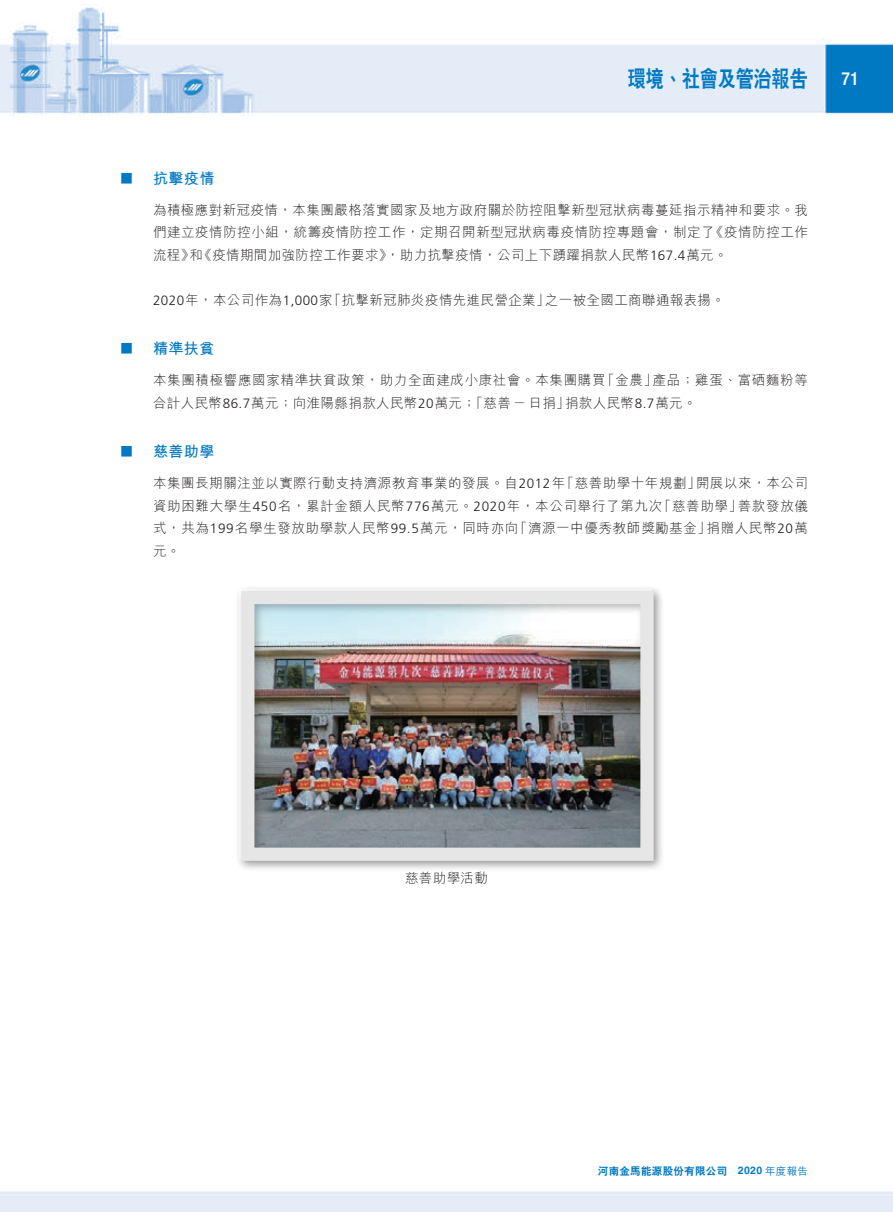
<style>
.page{position:relative;width:893px;height:1212px;background:#fff}
.page>*{position:absolute;margin:0;border:0;box-sizing:border-box;transform-origin:0 0}
.t1{font:800 22.5px "C Hei 2 HK";color:#0079c2;scale:.8 1}
.t2{font:500 condensed 18px "Helvetica Neue LT Std";color:#fff}
.t3{font:700 15px "M Hei HK";letter-spacing:.03em;color:#0079c2}
.t4{font:300 13.5px/22.5px "M Hei HK";letter-spacing:.04em;color:#231f20;text-align:justify}
.t5{font:800 10.5px "C Hei 2 HK";letter-spacing:.03em;color:#0079c2}
.s1{font-family:"Frutiger LT Std"}
.s2{font-family:"Helvetica LT Std";font-weight:700}
.s3{font-family:"M Hei HK";font-weight:500}
</style>
<div class="page">
<img style="left:0;top:4px;width:893px;height:1208px">
<div style="left:236px;top:585px;width:429px;height:287px;background:#231f20;opacity:.34"></div>
<img style="left:241px;top:591px;width:413px;height:270px">
<h1 class="t1" style="left:628px;top:64px;width:226px">環境、社會及管治報告</h1>
<p class="t3" style="left:119px;top:167px;width:97px">■ 抗擊疫情</p>
<p class="t4" style="left:153px;top:198px;width:656px">為積極應對新冠疫情，本集團嚴格落實國家及地方政府關於防控阻擊新型冠狀病毒蔓延指示精神和要求。我們建立疫情防控小組，統籌疫情防控工作，定期召開新型冠狀病毒疫情防控專題會，制定了《疫情防控工作流程》和《疫情期間加強防控工作要求》，助力抗擊疫情，公司上下踴躍捐款人民幣<span class="s1">167.4</span>萬元。</p>
<p class="t4" style="left:153px;top:288px;width:573px"><span class="s1">2020</span>年，本公司作為<span class="s1">1,000</span>家「抗擊新冠肺炎疫情先進民營企業」之一被全國工商聯通報表揚。</p>
<p class="t3" style="left:119px;top:338px;width:97px">■ 精準扶貧</p>
<p class="t4" style="left:153px;top:369px;width:656px">本集團積極響應國家精準扶貧政策，助力全面建成小康社會。本集團購買「金農」產品；雞蛋、富硒麵粉等合計人民幣<span class="s1">86.7</span>萬元；向淮陽縣捐款人民幣<span class="s1">20</span>萬元；「慈善－日捐」捐款人民幣<span class="s1">8.7</span>萬元。</p>
<p class="t3" style="left:119px;top:441px;width:97px">■ 慈善助學</p>
<p class="t4" style="left:153px;top:472px;width:656px">本集團長期關注並以實際行動支持濟源教育事業的發展。自<span class="s1">2012</span>年「慈善助學十年規劃」開展以來，本公司資助困難大學生<span class="s1">450</span>名，累計金額人民幣<span class="s1">776</span>萬元。<span class="s1">2020</span>年，本公司舉行了第九次「慈善助學」善款發放儀式，共為<span class="s1">199</span>名學生發放助學款人民幣<span class="s1">99.5</span>萬元，同時亦向「濟源一中優秀教師獎勵基金」捐贈人民幣<span class="s1">20</span>萬元。</p>
<h2 class="t2" style="left:842px;top:67px;width:19px">71</h2>
<p class="t4" style="left:405px;top:867px;width:84px">慈善助學活動</p>
<p class="t5" style="left:598px;top:1164px;width:212px">河南金馬能源股份有限公司 <span class="s2">2020</span> <span class="s3">年度報告</span></p>
</div>
